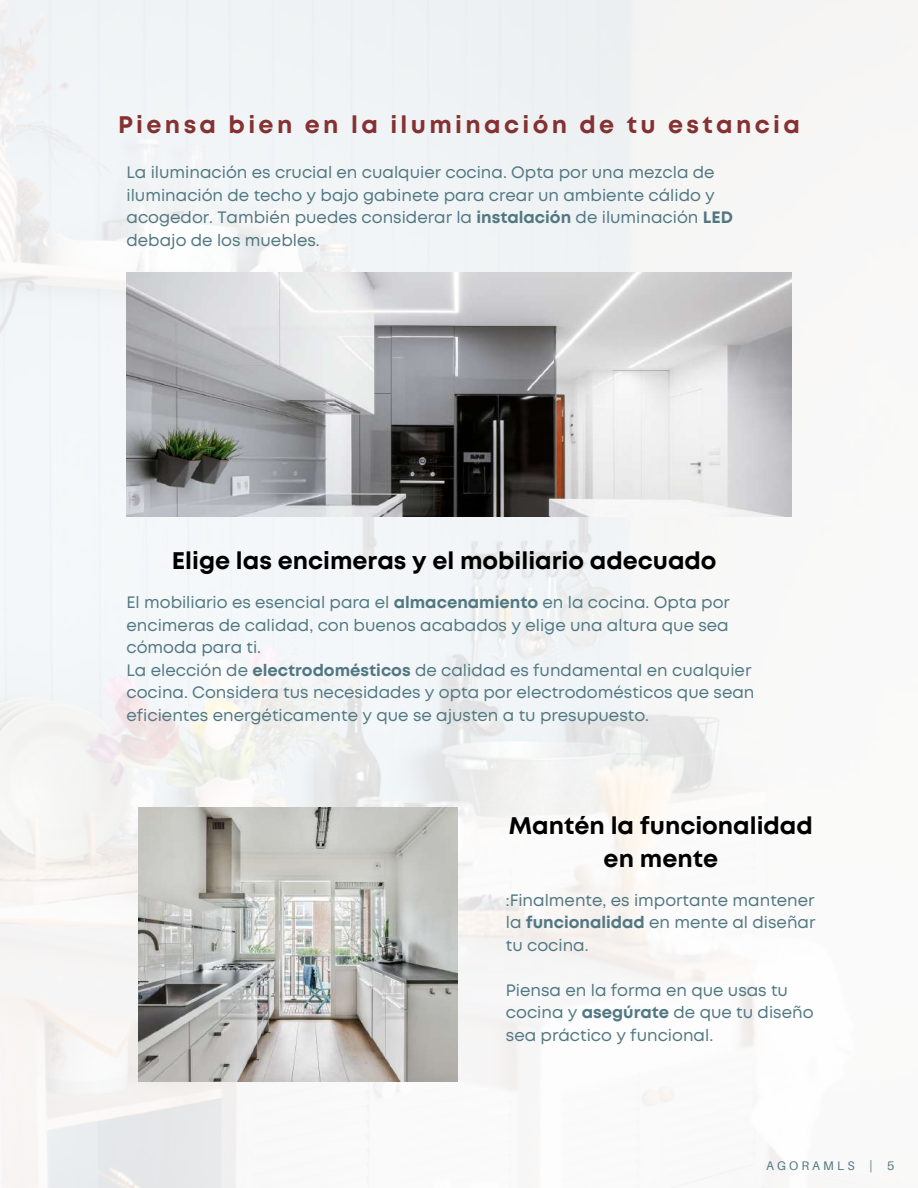
<style>
.page{position:relative;width:918px;height:1188px;background:#fff}
.page>*{position:absolute;margin:0;border:0;box-sizing:border-box;transform-origin:0 0}
.t1{font:700 24px/32.7px "Mont";color:#000;text-align:center}
.t2{font:700 24px "Mont";letter-spacing:.14em;color:#863131}
.t3{font:16.5px/22.5px "Mont";color:#517882}
.t4{font:12.45px "Aileron";letter-spacing:.25em;color:#517882}
.s1{font-weight:700}
</style>
<div class="page">
<img style="left:0;top:0;width:918px;height:1188px">
<img style="left:126px;top:272px;width:665px;height:244px">
<img style="left:139px;top:807px;width:318px;height:275px">
<h1 class="t2" style="left:118px;top:115px;width:684px">Piensa bien en la iluminación de tu estancia</h1>
<p class="t3" style="left:126px;top:163px;width:608px">La iluminación es crucial en cualquier cocina. Opta por una mezcla de iluminación de techo y bajo gabinete para crear un ambiente cálido y acogedor. También puedes considerar la <span class="s1">instalación</span> de iluminación <span class="s1">LED </span>debajo de los muebles.</p>
<h1 class="t1" style="left:172px;top:546px;width:546px">Elige las encimeras y el mobiliario adecuado</h1>
<p class="t3" style="left:126px;top:592px;width:630px">El mobiliario es esencial para el <span class="s1">almacenamiento</span> en la cocina. Opta por encimeras de calidad, con buenos acabados y elige una altura que sea cómoda para ti.<br>La elección de <span class="s1">electrodomésticos</span> de calidad es fundamental en cualquier cocina. Considera tus necesidades y opta por electrodomésticos que sean eficientes energéticamente y que se ajusten a tu presupuesto.</p>
<h1 class="t1" style="left:509px;top:811px;width:306px">Mantén la funcionalidad en mente</h1>
<p class="t3" style="left:506px;top:890px;width:311px;text-align:justify">:Finalmente, es importante mantener la <span class="s1">funcionalidad</span> en mente al diseñar tu cocina.</p>
<p class="t3" style="left:506px;top:980px;width:309px">Piensa en la forma en que usas tu cocina y <span class="s1">asegúrate</span> de que tu diseño sea práctico y funcional.</p>
<p class="t4" style="left:766px;top:1158px;width:130px">AGORAMLS | 5</p>
</div>
